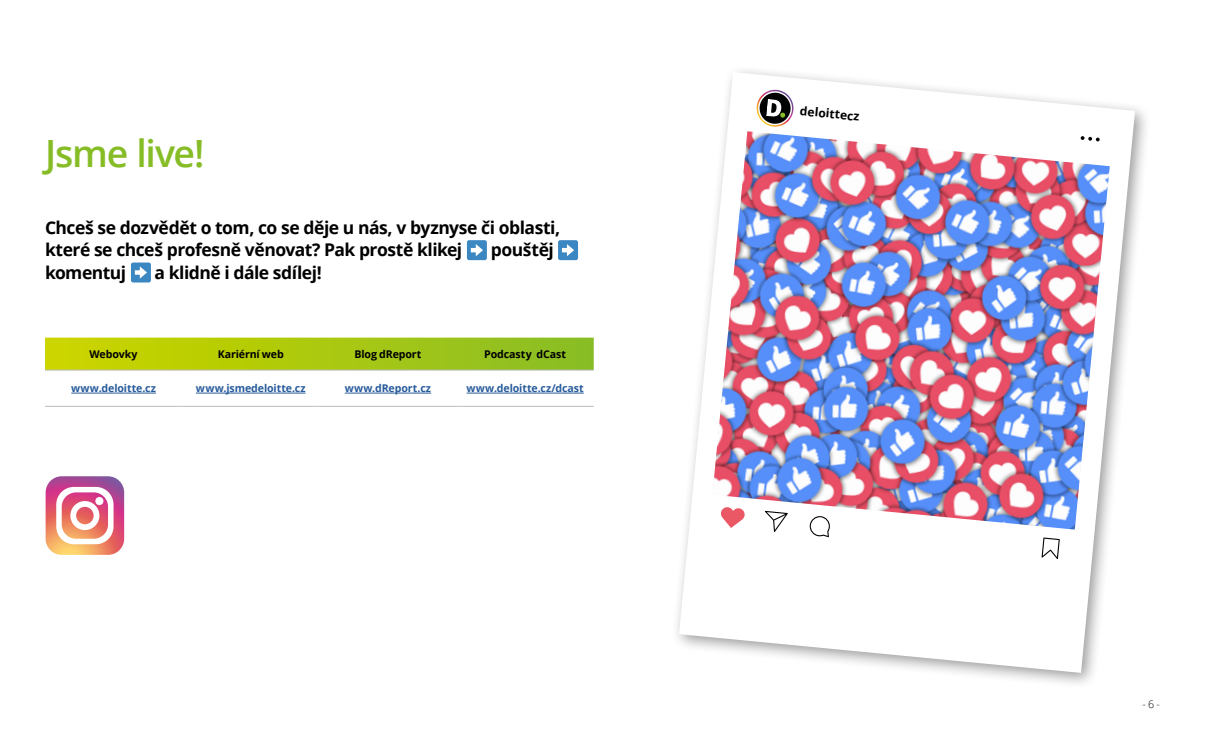
<style>
.page{position:relative;width:1205px;height:745px;background:#fff}
.page>*{position:absolute;margin:0;border:0;box-sizing:border-box;transform-origin:0 0}
.t1{font:600 37.5px "Open Sans";letter-spacing:-.035em;color:#86bc25}
.t2{font:700 17.5px/22.5px "Open Sans";letter-spacing:-.025em;color:#000}
.t3{font:700 12.12px "Open Sans";color:#010202}
.t4{font:700 10.62px "Open Sans";letter-spacing:-.01em;color:#275b9b}
.t5{font:700 10.62px "Open Sans";letter-spacing:-.01em;color:#000}
.t6{font:300 10.62px "Open Sans";color:#000}
</style>
<div class="page">
<div style="left:670px;top:64px;width:481px;height:625px;background:#000;opacity:.4"></div>
<svg style="left:679px;top:72px;width:456px;height:600px"></svg>
<svg style="left:713px;top:90px;width:396px;height:468px"></svg>
<img style="left:712px;top:131px;width:398px;height:398px">
<svg style="left:45px;top:337px;width:549px;height:32px;background:#acca13"></svg>
<hr style="left:45px;top:369px;width:137px;height:1px;background:#bcbcbc">
<hr style="left:182px;top:369px;width:137px;height:1px;background:#bcbcbc">
<hr style="left:319px;top:369px;width:137px;height:1px;background:#bcbcbc">
<hr style="left:456px;top:369px;width:138px;height:1px;background:#bcbcbc">
<hr style="left:45px;top:405px;width:137px;height:1px;background:#bcbcbc">
<hr style="left:182px;top:405px;width:137px;height:1px;background:#bcbcbc">
<hr style="left:319px;top:405px;width:137px;height:1px;background:#bcbcbc">
<hr style="left:456px;top:405px;width:138px;height:1px;background:#bcbcbc">
<hr style="left:71px;top:392px;width:85px;height:1px;background:#275b9b">
<hr style="left:196px;top:392px;width:110px;height:1px;background:#275b9b">
<hr style="left:345px;top:392px;width:86px;height:1px;background:#275b9b">
<hr style="left:467px;top:392px;width:117px;height:1px;background:#275b9b">
<svg style="left:46px;top:476px;width:78px;height:78px"></svg>
<svg style="left:95px;top:496px;width:8px;height:8px"></svg>
<div style="left:467px;top:240px;width:20px;height:20px;background:#3b87c2;border-radius:2px"></div>
<svg style="left:471px;top:244px;width:12px;height:12px"></svg>
<div style="left:131px;top:262px;width:20px;height:20px;background:#3b87c2;border-radius:2px"></div>
<svg style="left:135px;top:266px;width:12px;height:12px"></svg>
<div style="left:558px;top:240px;width:20px;height:20px;background:#3b87c2;border-radius:2px"></div>
<svg style="left:562px;top:244px;width:12px;height:12px"></svg>
<h1 class="t1" style="left:45px;top:127px;width:161px">Jsme live!</h1>
<p class="t2" style="left:45px;top:215px;width:517px">Chceš se dozvědět o tom, co se děje u nás, v byznyse či oblasti, které se chceš profesně věnovat? Pak prostě klikej</p>
<p class="t2" style="left:491px;top:238px;width:65px">pouštěj</p>
<p class="t2" style="left:45px;top:260px;width:83px">komentuj</p>
<p class="t2" style="left:154px;top:260px;width:169px">a klidně i dále sdílej!</p>
<p class="t5" style="left:90px;top:346px;width:50px">Webovky</p>
<p class="t5" style="left:218px;top:346px;width:67px">Kariérní web</p>
<p class="t5" style="left:354px;top:346px;width:69px">Blog dReport</p>
<p class="t5" style="left:484px;top:346px;width:83px">Podcasty dCast</p>
<p class="t4" style="left:71px;top:380px;width:86px">www.deloitte.cz</p>
<p class="t4" style="left:196px;top:380px;width:111px">www.jsmedeloitte.cz</p>
<p class="t4" style="left:345px;top:380px;width:88px">www.dReport.cz</p>
<p class="t4" style="left:467px;top:380px;width:118px">www.deloitte.cz/dcast</p>
<p class="t3" style="left:801px;top:102px;width:61px;rotate:5deg">deloittecz</p>
<p class="t6" style="left:1142px;top:696px;width:19px">- 6 -</p>
</div>
